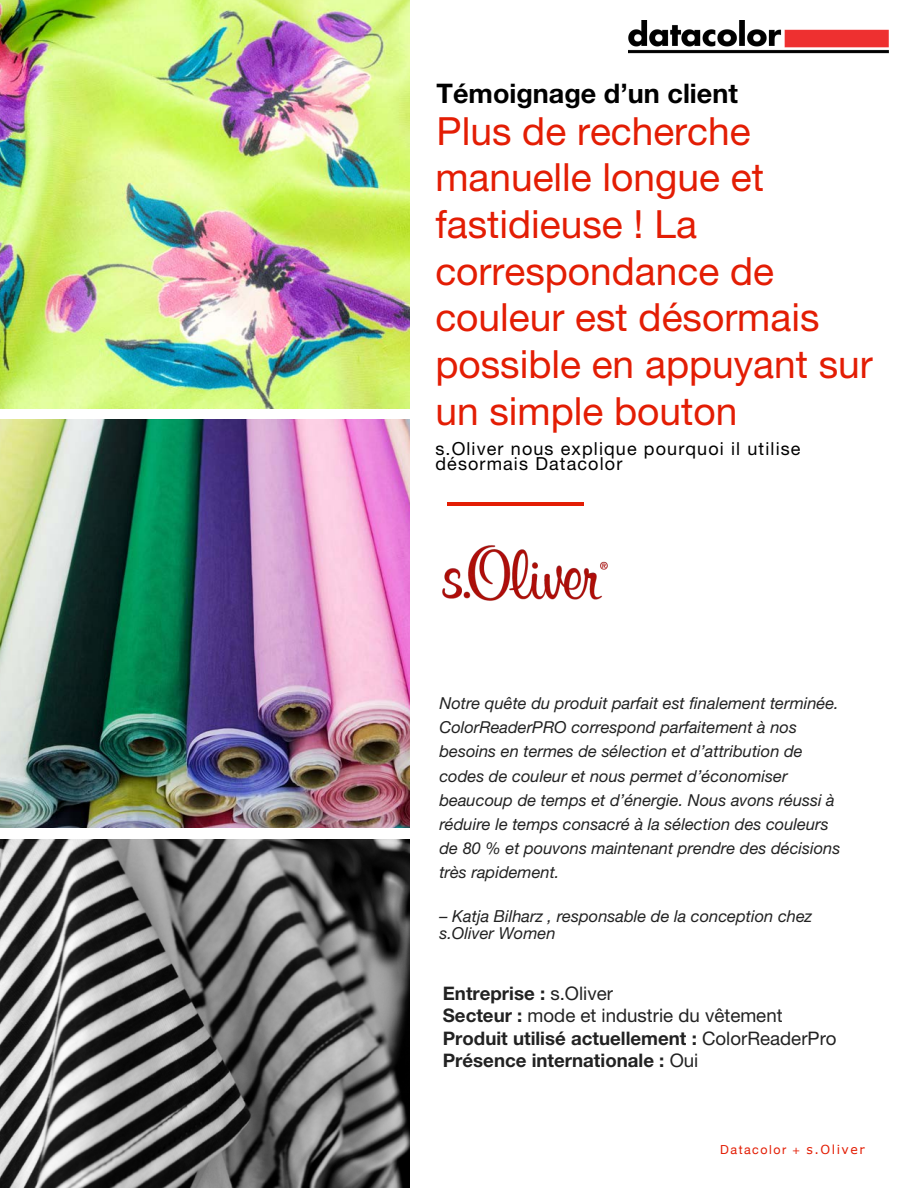
<style>
.page{position:relative;width:918px;height:1188px;background:#fff}
.page>*{position:absolute;margin:0;border:0;box-sizing:border-box;transform-origin:0 0}
.t1{font:38.85px/46.7px "Helvetica Neue LT Std";color:#e31d04}
.t2{font:700 27px "Helvetica Neue LT Std";color:#000}
.t3{font:700 18.6px/22.4px "Helvetica Neue LT Std";color:#222}
.t4{font:18px/15.5px "Helvetica Neue LT Std";letter-spacing:.06em;color:#000}
.t5{font:italic 16.5px/24.2px "Helvetica Neue LT Std";color:#222}
.t6{font:12.45px "Helvetica Neue";letter-spacing:.12em;color:#e31d04}
.s1{font-family:"Helvetica Neue"}
.s2{font-weight:400}
.s3{font-family:"Verdana"}
</style>
<div class="page">
<img style="left:0;top:0;width:410px;height:408px">
<img style="left:0;top:420px;width:410px;height:408px">
<img style="left:0;top:839px;width:410px;height:349px">
<img style="left:629px;top:20px;width:260px;height:34px">
<img style="left:442px;top:502px;width:166px;height:99px">
<h2 class="t2" style="left:437px;top:77px;width:303px">Témoignage d’un client</h2>
<h1 class="t1" style="left:435px;top:107px;width:439px">Plus de recherche manuelle longue et fastidieuse ! La correspondance de couleur est désormais possible en appuyant sur un simple bouton</h1>
<p class="t4" style="left:435px;top:441px;width:367px">s.Oliver nous explique pourquoi il utilise désormais Datacolor</p>
<p class="t5" style="left:439px;top:691px;width:402px">Notre quête du produit parfait est finalement terminée.<br>ColorReaderPRO correspond parfaitement à nos besoins en termes de sélection et d’attribution de codes de couleur et nous permet d’économiser beaucoup de temps et d’énergie. Nous avons réussi à réduire le temps consacré à la sélection des couleurs de 80 % et pouvons maintenant prendre des décisions très rapidement.</p>
<p class="t5" style="left:439px;top:908px;width:374px;line-height:16.2px"><span class="s1">– Katja Bilharz ,</span> responsable de la conception chez s.Oliver Women</p>
<p class="t3" style="left:443px;top:982px;width:395px">Entreprise : <span class="s2">s.Oliver<br></span>Secteur : <span class="s2">mode et industrie du vêtement </span>Produit utilisé actuellement : <span class="s2">ColorReaderPro </span>Présence internationale : <span class="s2">Oui</span></p>
<p class="t6" style="left:720px;top:1141px;width:146px">Datacolor + <span class="s3">s.Oliver</span></p>
</div>
